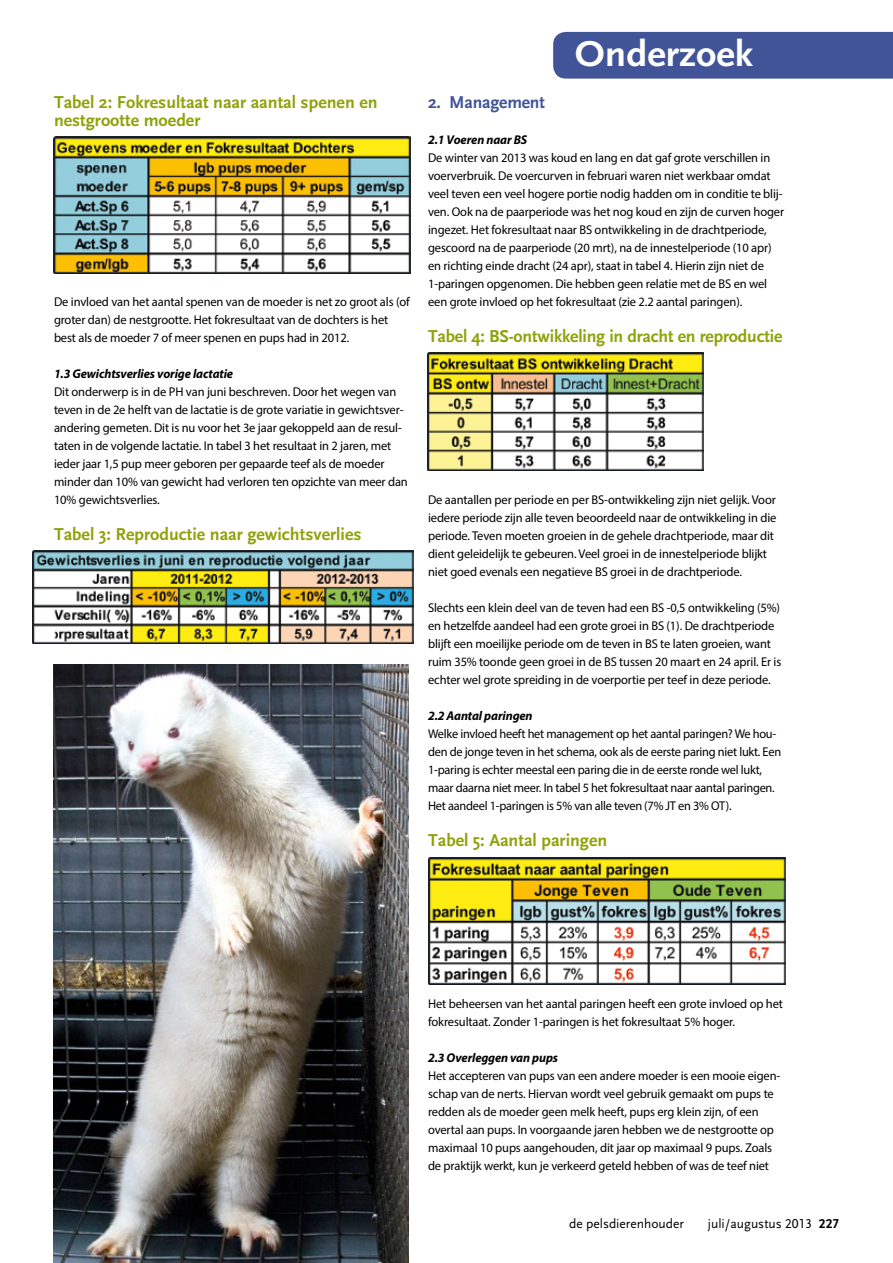
<style>
.page{position:relative;width:893px;height:1263px;background:#fff}
.page>*{position:absolute;margin:0;border:0;box-sizing:border-box;transform-origin:0 0}
.t1{font:700 37.5px "Scala Sans";color:#fff;scale:1.05 1}
.t2{font:700 18px/18px "Scala Sans";color:#8ea30b}
.t3{font:700 18px "Scala Sans";letter-spacing:-.01em;color:#415497}
.t4{font:13.5px "Scala Sans Regular LF";color:#000}
.t5{font:12.75px/18px "Myriad Pro";letter-spacing:-.01em;color:#000}
.t6{font:italic 700 12.75px "Myriad Pro";letter-spacing:-.01em;color:#000}
.s1{font-family:"Scala Sans Bold LF"}
</style>
<div class="page">
<div style="left:553px;top:32px;width:340px;height:47px;background:#415497"></div>
<img style="left:54px;top:136px;width:356px;height:138px">
<img style="left:33px;top:550px;width:381px;height:93px">
<img style="left:427px;top:353px;width:276px;height:117px">
<img style="left:53px;top:664px;width:355px;height:599px">
<img style="left:428px;top:857px;width:357px;height:127px">
<h2 class="t2" style="left:54px;top:94px;width:325px">Tabel 2: Fokresultaat naar aantal spenen en nestgrootte moeder</h2>
<p class="t5" style="left:54px;top:293px;width:357px">De invloed van het aantal spenen van de moeder is net zo groot als (of groter dan) de nestgrootte. Het fokresultaat van de dochters is het best als de moeder 7 of meer spenen en pups had in 2012.</p>
<p class="t6" style="left:54px;top:365px;width:181px">1.3 Gewichtsverlies vorige lactatie</p>
<p class="t5" style="left:54px;top:383px;width:355px">Dit onderwerp is in de PH van juni beschreven. Door het wegen van teven in de 2e helft van de lactatie is de grote variatie in gewichtsver&shy;andering gemeten. Dit is nu voor het 3e jaar gekoppeld aan de resul&shy;taten in de volgende lactatie. In tabel 3 het resultaat in 2 jaren, met ieder jaar 1,5 pup meer geboren per gepaarde teef als de moeder minder dan 10% van gewicht had verloren ten opzichte van meer dan 10% gewichtsverlies.</p>
<h2 class="t2" style="left:54px;top:526px;width:309px">Tabel 3: Reproductie naar gewichtsverlies</h2>
<h1 class="t1" style="left:575px;top:34px;width:171px">Onderzoek</h1>
<h2 class="t3" style="left:428px;top:92px;width:118px">2. Management</h2>
<p class="t6" style="left:428px;top:131px;width:101px">2.1 Voeren naar BS</p>
<p class="t5" style="left:428px;top:149px;width:358px">De winter van 2013 was koud en lang en dat gaf grote verschillen in voerverbruik. De voercurven in februari waren niet werkbaar omdat veel teven een veel hogere portie nodig hadden om in conditie te blij&shy;ven. Ook na de paarperiode was het nog koud en zijn de curven hoger ingezet. Het fokresultaat naar BS ontwikkeling in de drachtperiode, gescoord na de paarperiode (20 mrt), na de innestelperiode (10 apr) en richting einde dracht (24 apr), staat in tabel 4. Hierin zijn niet de 1-paringen opgenomen. Die hebben geen relatie met de BS en wel een grote invloed op het fokresultaat (zie 2.2 aantal paringen).</p>
<h2 class="t2" style="left:428px;top:328px;width:356px">Tabel 4: BS-ontwikkeling in dracht en reproductie</h2>
<p class="t5" style="left:428px;top:491px;width:350px">De aantallen per periode en per BS-ontwikkeling zijn niet gelijk. Voor iedere periode zijn alle teven beoordeeld naar de ontwikkeling in die periode. Teven moeten groeien in de gehele drachtperiode, maar dit dient geleidelijk te gebeuren. Veel groei in de innestelperiode blijkt niet goed evenals een negatieve BS groei in de drachtperiode.</p>
<p class="t5" style="left:428px;top:599px;width:355px">Slechts een klein deel van de teven had een BS -0,5 ontwikkeling (5%) en hetzelfde aandeel had een grote groei in BS (1). De drachtperiode blijft een moeilijke periode om de teven in BS te laten groeien, want ruim 35% toonde geen groei in de BS tussen 20 maart en 24 april. Er is echter wel grote spreiding in de voerportie per teef in deze periode.</p>
<p class="t6" style="left:428px;top:707px;width:106px">2.2 Aantal paringen</p>
<p class="t5" style="left:428px;top:725px;width:355px">Welke invloed heeft het management op het aantal paringen? We hou&shy;den de jonge teven in het schema, ook als de eerste paring niet lukt. Een 1-paring is echter meestal een paring die in de eerste ronde wel lukt, maar daarna niet meer. In tabel 5 het fokresultaat naar aantal paringen.<br>Het aandeel 1-paringen is 5% van alle teven (7% JT en 3% OT).</p>
<h2 class="t2" style="left:428px;top:832px;width:181px">Tabel 5: Aantal paringen</h2>
<p class="t5" style="left:428px;top:995px;width:356px">Het beheersen van het aantal paringen heeft een grote invloed op het fokresultaat. Zonder 1-paringen is het fokresultaat 5% hoger.</p>
<p class="t6" style="left:428px;top:1049px;width:132px">2.3 Overleggen van pups</p>
<p class="t5" style="left:428px;top:1067px;width:354px">Het accepteren van pups van een andere moeder is een mooie eigen&shy;schap van de nerts. Hiervan wordt veel gebruik gemaakt om pups te redden als de moeder geen melk heeft, pups erg klein zijn, of een overtal aan pups. In voorgaande jaren hebben we de nestgrootte op maximaal 10 pups aangehouden, dit jaar op maximaal 9 pups. Zoals de praktijk werkt, kun je verkeerd geteld hebben of was de teef niet</p>
<p class="t4" style="left:569px;top:1216px;width:116px">de pelsdierenhouder</p>
<p class="t4" style="left:708px;top:1216px;width:133px">juli/augustus 2013 <span class="s1">227</span></p>
</div>
